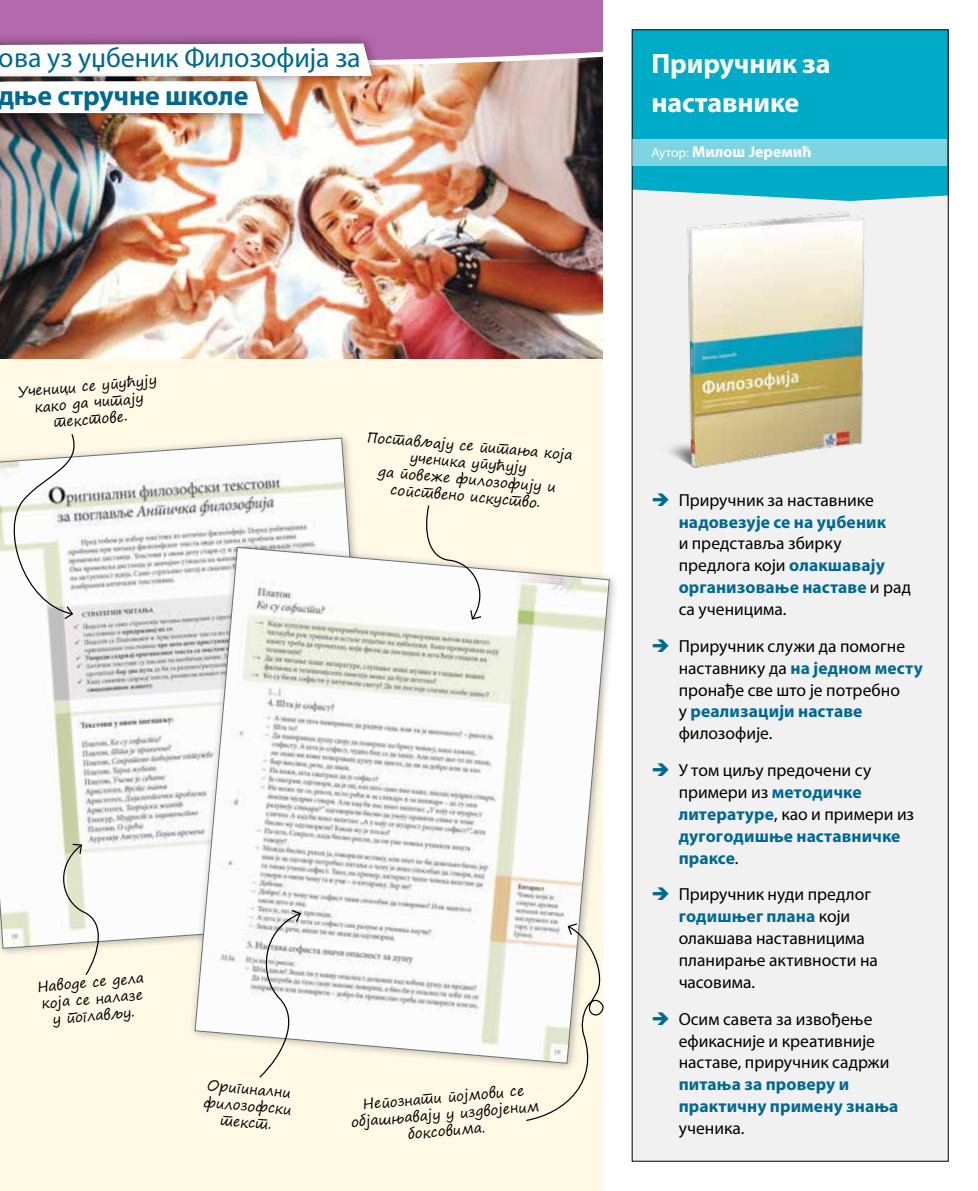
<style>
.page{position:relative;width:978px;height:1191px;background:#fff}
.page>*{position:absolute;margin:0;border:0;box-sizing:border-box;transform-origin:0 0}
.t1{font:28px "Myriad Pro";letter-spacing:-.005em;color:#006991}
.t2{font:700 28px/38.5px "Myriad Pro";letter-spacing:-.005em;color:#fff}
.t3{font:700 28px "Myriad Pro";letter-spacing:-.005em;color:#006991}
.t4{font:17.5px/21.9px "Myriad Pro";color:#000}
.t5{font:700 17.5px/21.9px "Myriad Pro";letter-spacing:.005em;color:#006991}
.t6{font:700 15.75px "Myriad Pro";color:#fff}
.t7{font:14px/16.8px "Segoe Print";color:#000;text-align:center}
.t8{font:14px/21.7px "Segoe Print";color:#000;scale:1.1 1}
.s1{font-weight:400;font-size:13.47px}
.s2{font-weight:700;color:#006991}
.s3{font-weight:400;color:#000}
</style>
<div class="page">
<div style="left:0;top:263px;width:603px;height:928px;background:#fff9e6"></div>
<img style="left:0;top:114px;width:602px;height:244px">
<div style="left:632px;top:30px;width:316px;height:1131px;background:#f1f1f2"></div>
<div style="left:633px;top:31px;width:313px;height:168px;background:#00abc7"></div>
<div style="left:0;top:431px;width:385px;height:526px;background:#000;opacity:.3"></div>
<svg style="left:0;top:438px;width:376px;height:510px;background:#ebeae7"></svg>
<div style="left:188px;top:540px;width:431px;height:533px;background:#000;opacity:.3"></div>
<svg style="left:194px;top:547px;width:415px;height:516px;background:#edede9"></svg>
<svg style="left:0;top:432px;width:83px;height:188px"></svg>
<svg style="left:423px;top:505px;width:68px;height:115px"></svg>
<svg style="left:53px;top:843px;width:52px;height:132px"></svg>
<svg style="left:257px;top:909px;width:45px;height:169px"></svg>
<svg style="left:525px;top:922px;width:82px;height:199px"></svg>
<img style="left:642px;top:189px;width:260px;height:280px">
<div style="left:632px;top:139px;width:315px;height:27px;background:#7fd4e2"></div>
<div style="left:0;top:66px;width:274px;height:58px;background:#000;opacity:.5"></div>
<img style="left:0;top:0;width:603px;height:114px">
<h1 class="t1" style="left:-1px;top:40px;width:363px">ова уз уџбеник Филозофија за</h1>
<h1 class="t3" style="left:-2px;top:78px;width:252px">дње стручне школе</h1>
<h1 class="t2" style="left:651px;top:43px;width:181px">Приручник за наставнике</h1>
<p class="t6" style="left:651px;top:142px;width:162px"><span class="s1">Аутор:</span> Милош Јеремић</p>
<p class="t7" style="left:18px;top:383px;width:140px;rotate:-5deg">Ученици се уūућују како gа чи–шају –шекс–шове.</p>
<p class="t7" style="left:368px;top:428px;width:208px;rotate:5deg">Посшављају се ūишања која</p>
<p class="t8" style="left:413px;top:425px;width:108px;text-indent:85px;rotate:5deg">– ученика уūућују</p>
<p class="t7" style="left:379px;top:463px;width:180px;rotate:5deg">gа ūовеже филозофију и соūсшвено искусшво.</p>
<p class="t7" style="left:37px;top:978px;width:108px;rotate:-5deg">Навоgе се gела која се налазе у –ūоīлављу.</p>
<p class="t7" style="left:208px;top:1076px;width:86px;rotate:5deg">Ориīинални</p>
<p class="t7" style="left:204px;top:1093px;width:90px;rotate:5deg">филозофски</p>
<p class="t7" style="left:221px;top:1111px;width:37px;rotate:5deg">шекс</p>
<p class="t7" style="left:348px;top:1096px;width:190px;rotate:-5deg">Неūозна–ши ūојмови се објашњавају у изgвојеним боксовима.</p>
<p class="t4" style="left:678px;top:488px;width:197px">Приручник за наставнике</p>
<p class="t5" style="left:678px;top:510px;width:209px">надовезује се на уџбеник</p>
<p class="t4" style="left:678px;top:532px;width:234px">и представља збирку предлога који <span class="s2">олакшавају организовање наставе</span> и рад са ученицима.</p>
<p class="t4" style="left:678px;top:635px;width:246px">Приручник служи да помогне наставнику да <span class="s2">на једном месту </span>пронађе све што је потребно<br>у <span class="s2">реализацији наставе </span>филозофије.</p>
<p class="t5" style="left:678px;top:758px;width:237px"><span class="s3">У том циљу предочени су примери из</span> методичке литературе<span class="s3">, као и примери из </span>дугогодишње наставничке праксе<span class="s3">.</span></p>
<p class="t4" style="left:678px;top:883px;width:201px">Приручник нуди предлог <span class="s2">годишњег плана</span> који олакшава наставницима планирање активности на часовима.</p>
<p class="t4" style="left:678px;top:1007px;width:212px">Осим савета за извођење ефикасније и креативније наставе, приручник садржи</p>
<p class="t5" style="left:678px;top:1073px;width:221px">питања за проверу и практичну примену знања</p>
<p class="t4" style="left:678px;top:1117px;width:67px">ученика.</p>
</div>
